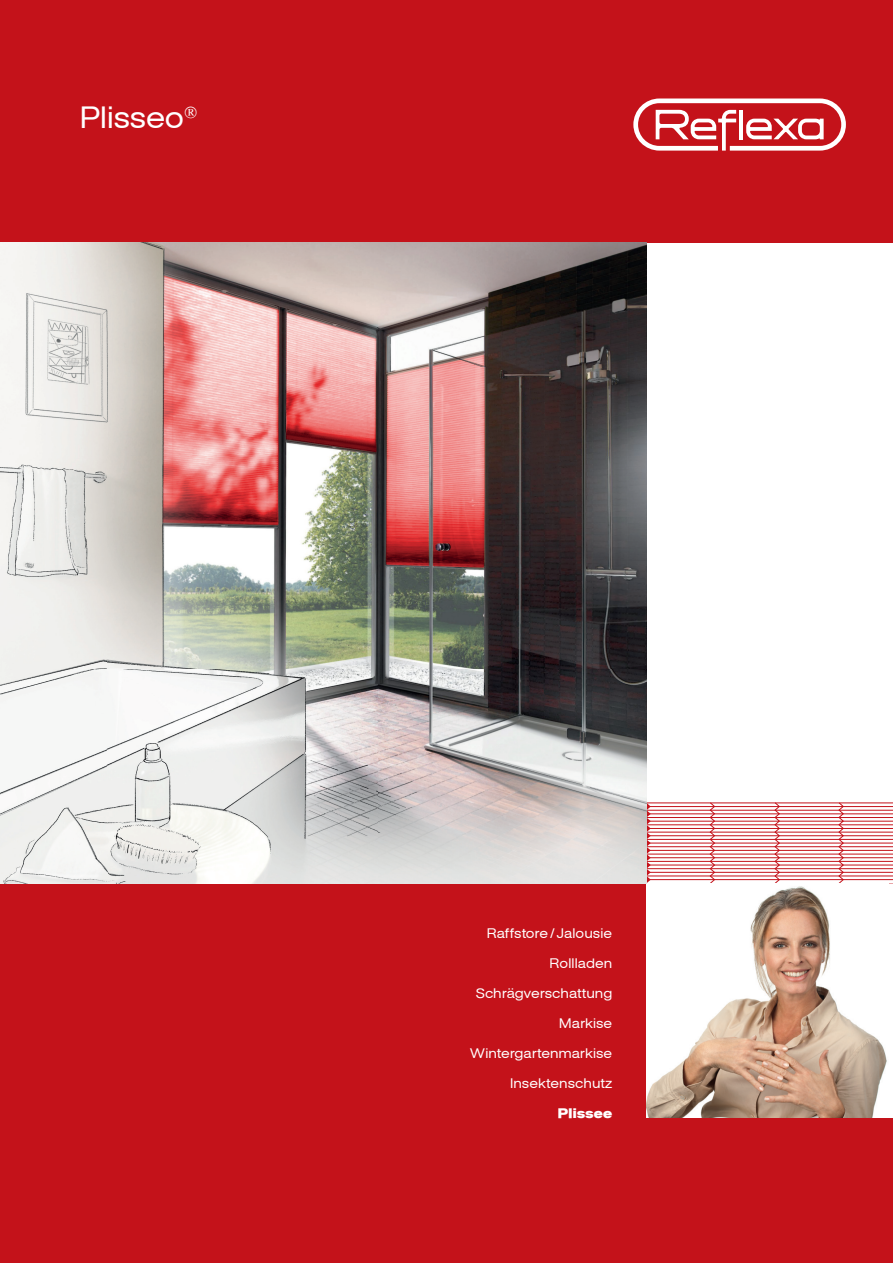
<style>
.page{position:relative;width:893px;height:1263px;background:#c4121a}
.page>*{position:absolute;margin:0;border:0;box-sizing:border-box;transform-origin:0 0}
.t1{font:30px "Agba Extended Normal";letter-spacing:.01em;color:#fff}
.t2{font:13.5px "Agba Extended Normal";letter-spacing:.025em;color:#fff}
.t3{font:700 13.5px "Agba Extended";letter-spacing:.01em;color:#fff}
</style>
<div class="page">
<div style="left:646px;top:243px;width:247px;height:646px;background:#fff"></div>
<svg style="left:633px;top:98px;width:213px;height:53px"></svg>
<svg style="left:651px;top:807px;width:242px;height:74px"></svg>
<svg style="left:646px;top:804px;width:5px;height:79px"></svg>
<hr style="left:646px;top:850px;width:247px;height:1px;background:#c4121a">
<hr style="left:646px;top:846px;width:247px;height:1px;background:#c4121a">
<hr style="left:646px;top:843px;width:247px;height:1px;background:#c4121a">
<hr style="left:646px;top:839px;width:247px;height:1px;background:#c4121a">
<hr style="left:646px;top:835px;width:247px;height:1px;background:#c4121a">
<hr style="left:646px;top:832px;width:247px;height:1px;background:#c4121a">
<hr style="left:646px;top:828px;width:247px;height:1px;background:#c4121a">
<hr style="left:646px;top:824px;width:247px;height:1px;background:#c4121a">
<hr style="left:646px;top:821px;width:247px;height:1px;background:#c4121a">
<hr style="left:646px;top:817px;width:247px;height:1px;background:#c4121a">
<hr style="left:646px;top:814px;width:247px;height:1px;background:#c4121a">
<hr style="left:646px;top:810px;width:247px;height:1px;background:#c4121a">
<hr style="left:646px;top:806px;width:247px;height:1px;background:#c4121a">
<hr style="left:646px;top:803px;width:247px;height:1px;background:#c4121a">
<hr style="left:646px;top:879px;width:247px;height:1px;background:#c4121a">
<hr style="left:646px;top:876px;width:247px;height:1px;background:#c4121a">
<hr style="left:646px;top:872px;width:247px;height:1px;background:#c4121a">
<hr style="left:646px;top:868px;width:247px;height:1px;background:#c4121a">
<hr style="left:646px;top:865px;width:247px;height:1px;background:#c4121a">
<hr style="left:646px;top:861px;width:247px;height:1px;background:#c4121a">
<hr style="left:646px;top:857px;width:247px;height:1px;background:#c4121a">
<hr style="left:646px;top:854px;width:247px;height:1px;background:#c4121a">
<hr style="left:646px;top:883px;width:247px;height:1px;background:#c4121a">
<svg style="left:838px;top:802px;width:6px;height:82px"></svg>
<svg style="left:774px;top:802px;width:6px;height:82px"></svg>
<svg style="left:710px;top:802px;width:5px;height:82px"></svg>
<img style="left:646px;top:886px;width:243px;height:231px">
<img style="left:0;top:243px;width:646px;height:641px">
<h1 class="t1" style="left:81px;top:100px;width:119px">Plisseo<sup>®</sup></h1>
<p class="t2" style="left:487px;top:925px;width:127px">Raffstore / Jalousie</p>
<p class="t2" style="left:550px;top:955px;width:64px">Rollladen</p>
<p class="t2" style="left:476px;top:985px;width:138px">Schrägverschattung</p>
<p class="t2" style="left:560px;top:1015px;width:54px">Markise</p>
<p class="t2" style="left:471px;top:1045px;width:143px">Wintergartenmarkise</p>
<p class="t2" style="left:510px;top:1075px;width:104px">Insektenschutz</p>
<p class="t3" style="left:558px;top:1105px;width:56px">Plissee</p>
</div>
